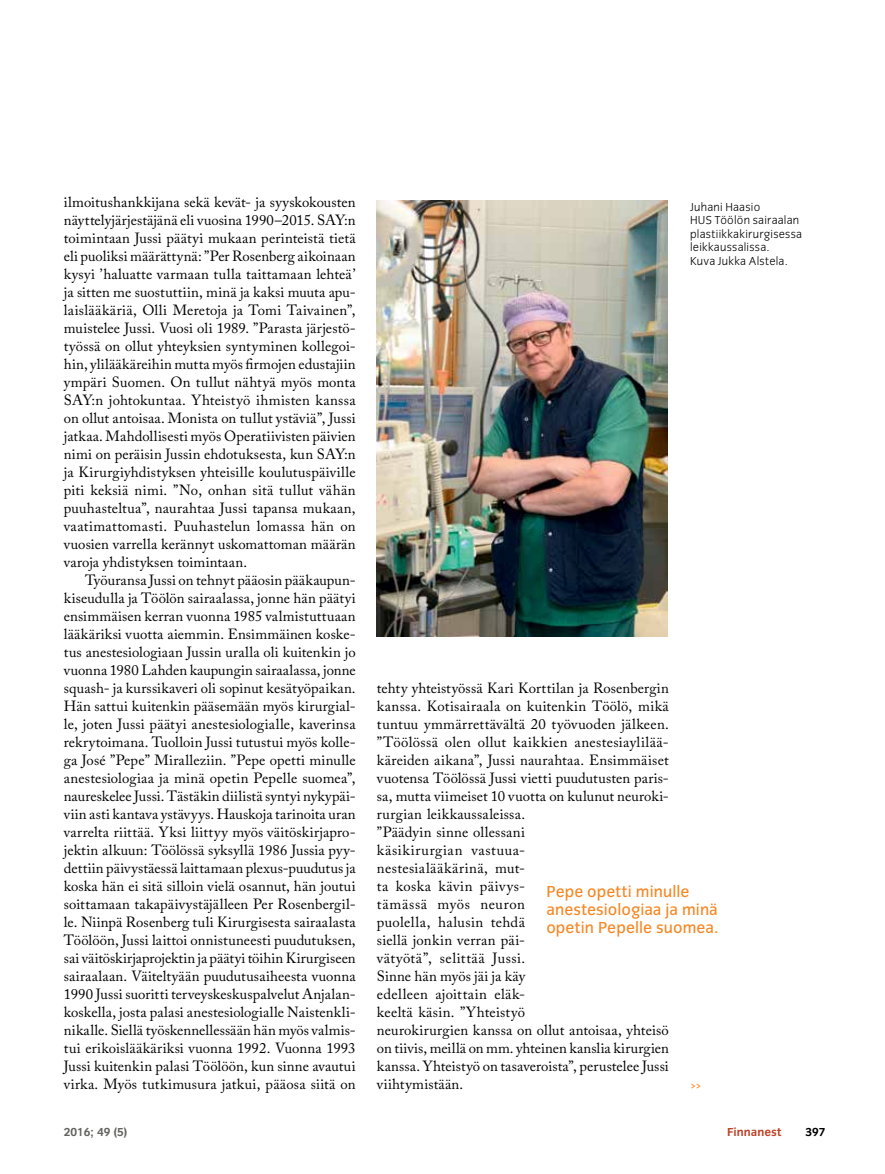
<style>
.page{position:relative;width:885px;height:1174px;background:#fff}
.page>*{position:absolute;margin:0;border:0;box-sizing:border-box;transform-origin:0 0}
.t1{font:16.5px/18px "Congress Sans";letter-spacing:.005em;color:#f68724}
.t2{font:14.7px/18px "Adobe Caslon Pro";letter-spacing:.015em;color:#000;text-align:justify}
.t3{font:300 12px/13.5px "Congress Sans";letter-spacing:.02em;color:#000}
.t4{font:700 12px "Congress Sans";color:#636361}
.t5{font:700 12px "Congress Sans";color:#be4127}
.t6{font:700 12px "Congress Sans";color:#000}
.t7{font:700 12px "Adobe Caslon Pro";color:#f68724}
</style>
<div class="page">
<img style="left:377px;top:200px;width:290px;height:436px">
<p class="t2" style="left:64px;top:193px;width:293px">ilmoitushankkijana sekä kevät- ja syyskokousten näyttelyjärjestäjänä eli vuosina 1990–2015. SAY:n toimintaan Jussi päätyi mukaan perinteistä tietä eli puoliksi määrättynä: ”Per Rosenberg aikoinaan kysyi ’haluatte varmaan tulla taittamaan lehteä’ ja sitten me suostuttiin, minä ja kaksi muuta apu&shy;laislääkäriä, Olli Meretoja ja Tomi Taivainen”, muistelee Jussi. Vuosi oli 1989. ”Parasta järjestö&shy;työssä on ollut yhteyksien syntyminen kollegoi&shy;hin, ylilääkäreihin mutta myös firmojen edustajiin ympäri Suomen. On tullut nähtyä myös monta SAY:n johtokuntaa. Yhteistyö ihmisten kanssa on ollut antoisaa. Monista on tullut ystäviä”, Jussi jatkaa. Mahdollisesti myös Operatiivisten päivien nimi on peräisin Jussin ehdotuksesta, kun SAY:n ja Kirurgiyhdistyksen yhteisille koulutuspäiville piti keksiä nimi. ”No, onhan sitä tullut vähän puuhasteltua”, naurahtaa Jussi tapansa mukaan, vaatimattomasti. Puuhastelun lomassa hän on vuosien varrella kerännyt uskomattoman määrän varoja yhdistyksen toimintaan.</p>
<p class="t2" style="left:64px;top:571px;width:293px;text-indent:21px">Työuransa Jussi on tehnyt pääosin pääkaupun&shy;kiseudulla ja Töölön sairaalassa, jonne hän päätyi ensimmäisen kerran vuonna 1985 valmistuttuaan lääkäriksi vuotta aiemmin. Ensimmäinen koske&shy;tus anestesiologiaan Jussin uralla oli kuitenkin jo vuonna 1980 Lahden kaupungin sairaalassa, jonne squash- ja kurssikaveri oli sopinut kesätyöpaikan.<br>Hän sattui kuitenkin pääsemään myös kirurgial&shy;le, joten Jussi päätyi anestesiologialle, kaverinsa rekrytoimana. Tuolloin Jussi tutustui myös kolle&shy;ga José ”Pepe” Miralleziin. ”Pepe opetti minulle anestesiologiaa ja minä opetin Pepelle suomea”, naureskelee Jussi. Tästäkin diilistä syntyi nykypäi&shy;viin asti kantava ystävyys. Hauskoja tarinoita uran varrelta riittää. Yksi liittyy myös väitöskirjapro&shy;jektin alkuun: Töölössä syksyllä 1986 Jussia pyy&shy;dettiin päivystäessä laittamaan plexus-puudutus ja koska hän ei sitä silloin vielä osannut, hän joutui soittamaan takapäivystäjälleen Per Rosenbergil&shy;le. Niinpä Rosenberg tuli Kirurgisesta sairaalasta Töölöön, Jussi laittoi onnistuneesti puudutuksen, sai väitöskirjaprojektin ja päätyi töihin Kirurgiseen sairaalaan. Väiteltyään puudutusaiheesta vuonna 1990 Jussi suoritti terveyskeskuspalvelut Anjalan&shy;koskella, josta palasi anestesiologialle Naistenkli&shy;nikalle. Siellä työskennellessään hän myös valmis&shy;tui erikoislääkäriksi vuonna 1992. Vuonna 1993<br>Jussi kuitenkin palasi Töölöön, kun sinne avautui virka. Myös tutkimusura jatkui, pääosa siitä on</p>
<p class="t3" style="left:690px;top:200px;width:114px">Juhani Haasio<br>HUS Töölön sairaalan plastiikkakirurgisessa leikkaussalissa.<br>Kuva Jukka Alstela.</p>
<p class="t2" style="left:377px;top:679px;width:293px;text-align:left">tehty yhteistyössä Kari Korttilan ja Rosenbergin kanssa. Kotisairaala on kuitenkin Töölö, mikä tuntuu ymmärrettävältä 20 työvuoden jälkeen. ”Töölössä olen ollut kaikkien anestesiaylilää&shy;käreiden aikana”, Jussi naurahtaa. Ensimmäiset vuotensa Töölössä Jussi vietti puudutusten paris&shy;sa, mutta viimeiset 10 vuotta on kulunut neuroki&shy;rurgian leikkaussaleissa.<br>”Päädyin sinne ollessani<br>käsikirurgian vastuua-<br>nestesialääkärinä, mut-<br>ta koska kävin päivys-<br>tämässä myös neuron<br>puolella, halusin tehdä<br>siellä jonkin verran päi-<br>vätyötä”, selittää Jussi.<br>Sinne hän myös jäi ja käy<br>edelleen ajoittain eläk-<br>keeltä käsin. ”Yhteistyö<br>neurokirurgien kanssa on ollut antoisaa, yhteisö on tiivis, meillä on mm. yhteinen kanslia kirurgien kanssa. Yhteistyö on tasaveroista”, perustelee Jussi viihtymistään.</p>
<p class="t1" style="left:546px;top:882px;width:174px">Pepe opetti minulle anestesiologiaa ja minä opetin Pepelle suomea.</p>
<p class="t7" style="left:690px;top:1078px;width:13px">&gt;&gt;</p>
<p class="t4" style="left:64px;top:1125px;width:65px">2016; 49 (5)</p>
<p class="t5" style="left:727px;top:1125px;width:56px">Finnanest</p>
<p class="t6" style="left:805px;top:1125px;width:22px">397</p>
</div>
